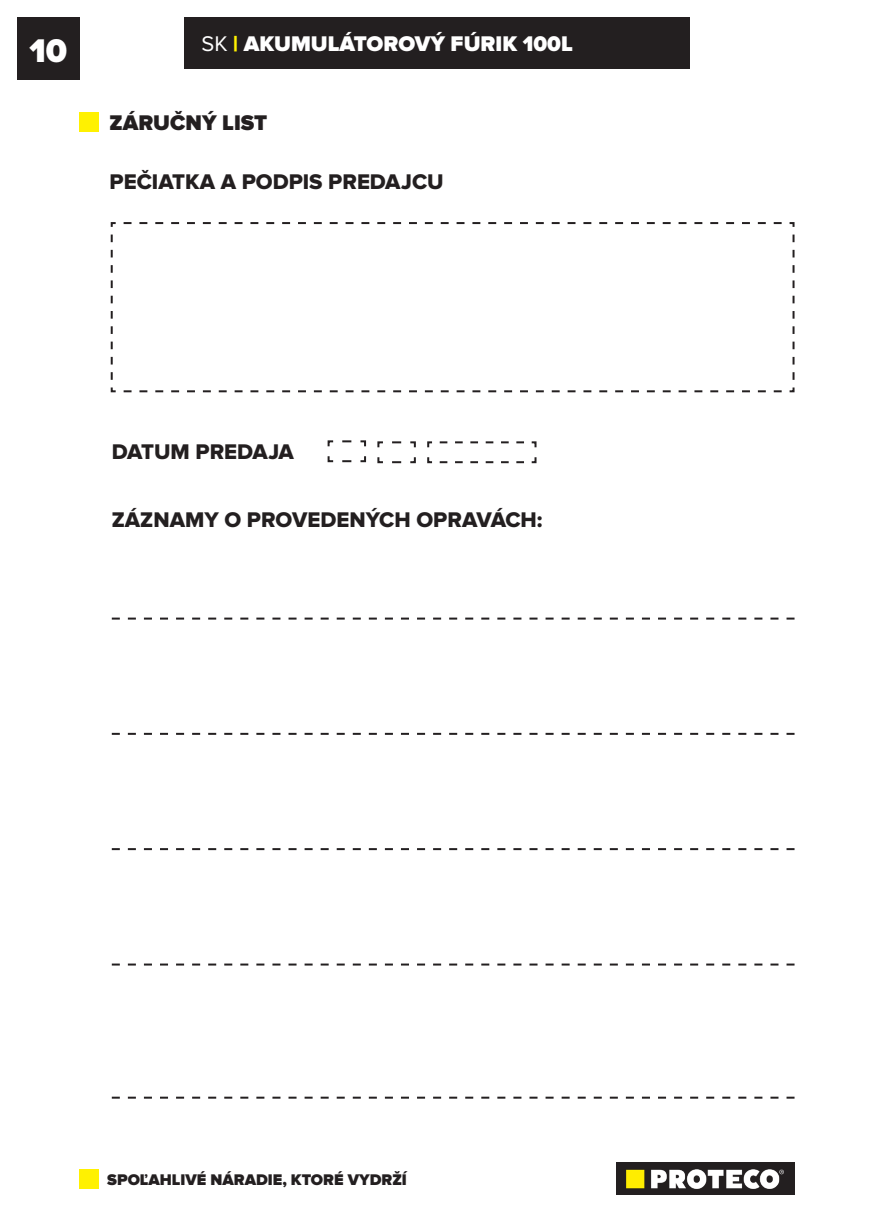
<style>
.page{position:relative;width:874px;height:1225px;background:#fff}
.page>*{position:absolute;margin:0;border:0;box-sizing:border-box;transform-origin:0 0}
.t1{font:900 34px "Proxima Nova";color:#fff}
.t2{font:22px "Proxima Nova Extrabld";color:#231f20}
.t3{font:900 22px "Proxima Nova";color:#fff}
.t4{font:900 22px "Proxima Nova";color:#231f20}
.t5{font:900 16px "Proxima Nova";color:#231f20}
.s1{font-weight:400}
.s2{color:#fff101}
</style>
<div class="page">
<div style="left:17px;top:17px;width:62px;height:62px;background:#231f20"></div>
<img style="left:616px;top:1162px;width:178px;height:33px">
<div style="left:79px;top:1169px;width:20px;height:19px;background:#fff101"></div>
<div style="left:184px;top:17px;width:505px;height:51px;background:#231f20"></div>
<div style="left:79px;top:112px;width:20px;height:20px;background:#fff101"></div>
<svg style="left:327px;top:440px;width:40px;height:23px"></svg>
<svg style="left:377px;top:441px;width:39px;height:23px"></svg>
<svg style="left:427px;top:441px;width:110px;height:23px"></svg>
<svg style="left:112px;top:733px;width:682px;height:2px"></svg>
<svg style="left:112px;top:848px;width:682px;height:2px"></svg>
<svg style="left:112px;top:963px;width:682px;height:2px"></svg>
<svg style="left:112px;top:1096px;width:682px;height:2px"></svg>
<svg style="left:112px;top:617px;width:682px;height:2px"></svg>
<svg style="left:110px;top:222px;width:685px;height:171px"></svg>
<h1 class="t1" style="left:29px;top:31px;width:39px">10</h1>
<p class="t3" style="left:201px;top:31px;width:372px"><span class="s1">SK</span> <span class="s2">|</span> AKUMULÁTOROVÝ FÚRIK 100L</p>
<p class="t4" style="left:109px;top:110px;width:159px">ZÁRUČNÝ LIST</p>
<p class="t2" style="left:109px;top:169px;width:335px">PEČIATKA A PODPIS PREDAJCU</p>
<p class="t2" style="left:112px;top:439px;width:183px">DATUM PREDAJA</p>
<p class="t2" style="left:112px;top:507px;width:432px">ZÁZNAMY O PROVEDENÝCH OPRAVÁCH:</p>
<p class="t5" style="left:107px;top:1170px;width:301px">SPOĽAHLIVÉ NÁRADIE, KTORÉ VYDRŽÍ</p>
</div>
